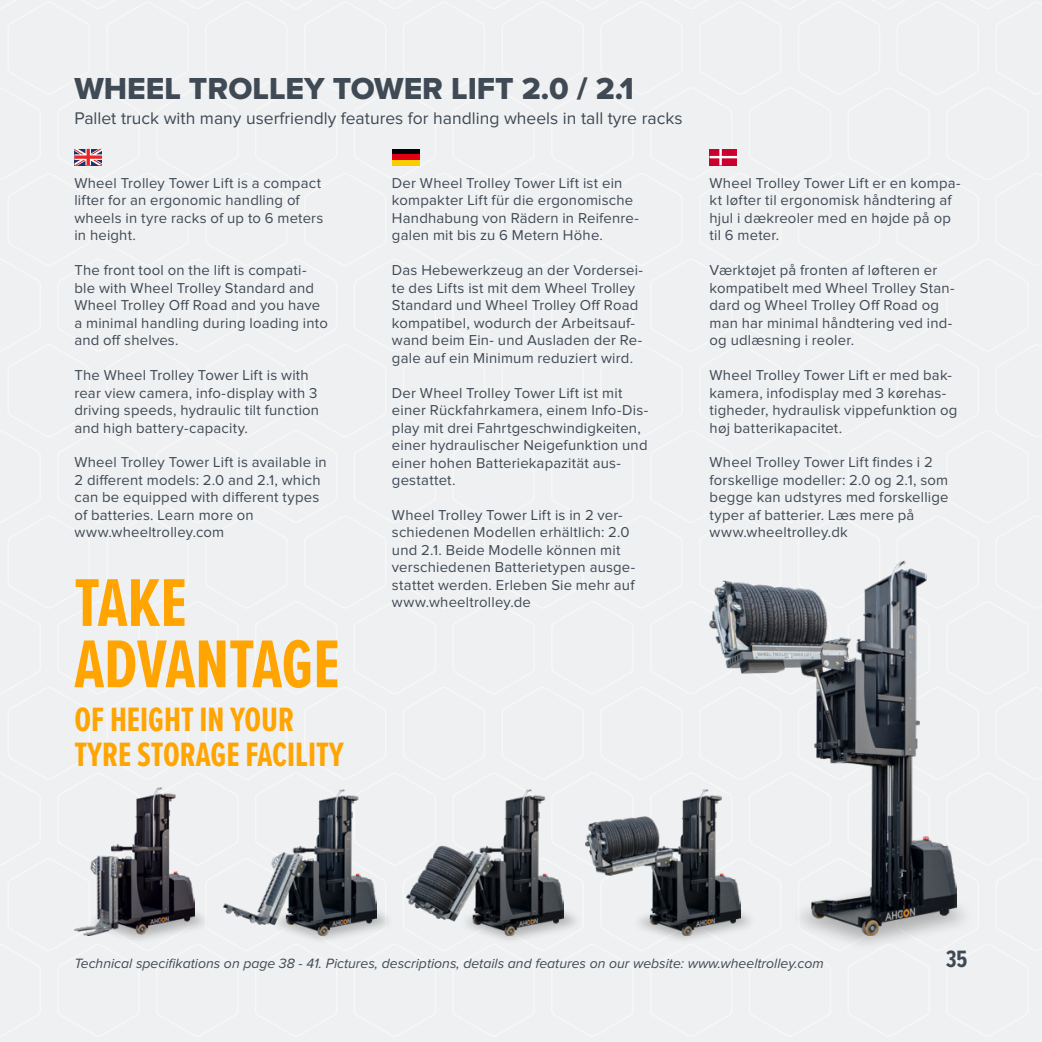
<style>
.page{position:relative;width:1042px;height:1042px;background:#fff}
.page>*{position:absolute;margin:0;border:0;box-sizing:border-box;transform-origin:0 0}
.t1{font:700 70px/61.2px "Proxima Nova Ex Cn";color:#ffa400}
.t2{font:700 35px/35px "Proxima Nova Ex Cn";color:#ffa400}
.t3{font:31.5px "Proxima Nova Extrabld";color:#3f4a55}
.t4{font:700 24.5px "Proxima Nova Ex Cn";color:#3f4a55}
.t5{font:17.5px "Proxima Nova";color:#3f4a55}
.t6{font:14.88px/17.5px "Proxima Nova";letter-spacing:.015em;color:#3f4a55}
.t7{font:italic 14px "Proxima Nova";color:#3f4a55}
</style>
<div class="page">
<div style="left:0;top:0;width:1042px;height:1037px;background:#eff0f1"></div>
<img style="left:74px;top:788px;width:121px;height:147px">
<img style="left:709px;top:561px;width:247px;height:374px">
<img style="left:223px;top:790px;width:153px;height:145px">
<img style="left:407px;top:790px;width:157px;height:145px">
<img style="left:585px;top:790px;width:155px;height:145px">
<h3 class="t3" style="left:74px;top:74px;width:561px">WHEEL TROLLEY TOWER LIFT 2.0 / 2.1</h3>
<p class="t5" style="left:74px;top:110px;width:609px">Pallet truck with many userfriendly features for handling wheels in tall tyre racks</p>
<p class="t6" style="left:74px;top:175px;width:250px">Wheel Trolley Tower Lift is a compact lifter for an ergonomic handling of wheels in tyre racks of up to 6 meters in height.</p>
<p class="t6" style="left:74px;top:262px;width:255px">The front tool on the lift is compati&shy;ble with Wheel Trolley Standard and<br>Wheel Trolley Off Road and you have a minimal handling during loading into and off shelves.</p>
<p class="t6" style="left:74px;top:367px;width:246px">The Wheel Trolley Tower Lift is with rear view camera, info-display with 3 driving speeds, hydraulic tilt function and high battery-capacity.</p>
<p class="t6" style="left:74px;top:454px;width:254px">Wheel Trolley Tower Lift is available in 2 different models: 2.0 and 2.1, which can be equipped with different types of batteries. Learn more on www.wheeltrolley.com</p>
<h1 class="t1" style="left:74px;top:570px;width:267px">TAKE<br>ADVANTAGE</h1>
<h2 class="t2" style="left:74px;top:701px;width:271px">OF HEIGHT IN YOUR<br>TYRE STORAGE FACILITY</h2>
<p class="t6" style="left:392px;top:175px;width:248px">Der Wheel Trolley Tower Lift ist ein kompakter Lift für die ergonomische Handhabung von Rädern in Reifenre&shy;galen mit bis zu 6 Metern Höhe.</p>
<p class="t6" style="left:392px;top:262px;width:252px">Das Hebewerkzeug an der Vordersei&shy;te des Lifts ist mit dem Wheel Trolley Standard und Wheel Trolley Off Road kompatibel, wodurch der Arbeitsauf&shy;wand beim Ein- und Ausladen der Re&shy;gale auf ein Minimum reduziert wird.</p>
<p class="t6" style="left:392px;top:384px;width:258px">Der Wheel Trolley Tower Lift ist mit einer Rückfahrkamera, einem Info-Dis&shy;play mit drei Fahrtgeschwindigkeiten, einer hydraulischer Neigefunktion und einer hohen Batteriekapazität aus&shy;gestattet.</p>
<p class="t6" style="left:392px;top:507px;width:245px">Wheel Trolley Tower Lift is in 2 ver&shy;schiedenen Modellen erhältlich: 2.0 und 2.1. Beide Modelle können mit verschiedenen Batterietypen ausge&shy;stattet werden. Erleben Sie mehr auf www.wheeltrolley.de</p>
<p class="t6" style="left:709px;top:175px;width:253px">Wheel Trolley Tower Lift er en kompa&shy;kt løfter til ergonomisk håndtering af hjul i dækreoler med en højde på op til 6 meter.</p>
<p class="t6" style="left:709px;top:262px;width:246px">Værktøjet på fronten af løfteren er kompatibelt med Wheel Trolley Stan&shy;dard og Wheel Trolley Off Road og man har minimal håndtering ved ind&shy;og udlæsning i reoler.</p>
<p class="t6" style="left:709px;top:367px;width:249px">Wheel Trolley Tower Lift er med bak&shy;kamera, infodisplay med 3 kørehas&shy;tigheder, hydraulisk vippefunktion og høj batterikapacitet.</p>
<p class="t6" style="left:709px;top:454px;width:241px">Wheel Trolley Tower Lift findes i 2 forskellige modeller: 2.0 og 2.1, som begge kan udstyres med forskellige typer af batterier. Læs mere på www.wheeltrolley.dk</p>
<p class="t7" style="left:74px;top:956px;width:751px">Technical specifikations on page 38 - 41. Pictures, descriptions, details and features on our website: www.wheeltrolley.com</p>
<h3 class="t4" style="left:946px;top:941px;width:23px">35</h3>
</div>
